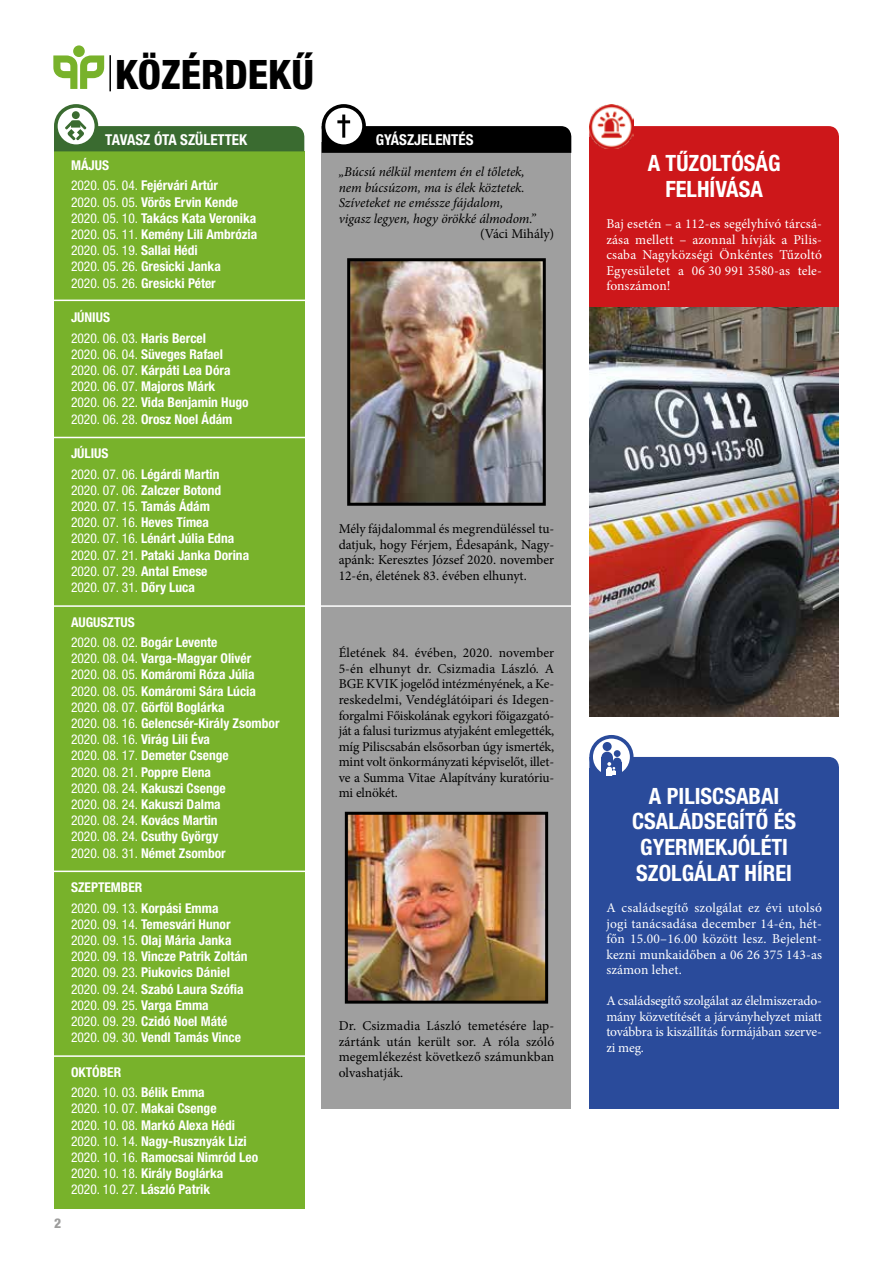
<style>
.page{position:relative;width:893px;height:1263px;background:#fff}
.page>*{position:absolute;margin:0;border:0;box-sizing:border-box;transform-origin:0 0}
.t1{font:800 condensed 40.65px "Helvetica Neue LT Pro";color:#000}
.t2{font:700 condensed 22.5px/25.8px "Helvetica Neue LT Pro";color:#fff;text-align:center}
.t3{font:700 condensed 15px "Helvetica Neue LT Pro";color:#fff}
.t4{font:700 condensed 13.5px/16.2px "Helvetica Neue LT Pro";color:#fff}
.t5{font:13.5px/15.6px "Minion Pro";color:#000;text-align:justify}
.t6{font:13.5px/15.5px "Minion Pro";letter-spacing:.005em;color:#fff;text-align:justify}
.t7{font:italic 13.5px/15.5px "Minion Pro";letter-spacing:-.005em;color:#000}
.t8{font:800 condensed 13.5px "Helvetica Neue LT Pro";color:#9d9d9c}
.s1{font-weight:400}
</style>
<div class="page">
<div style="left:589px;top:784px;width:250px;height:324px;background:#2a4b9b"></div>
<div style="left:322px;top:153px;width:249px;height:955px;background:#9f9f9f"></div>
<div style="left:589px;top:153px;width:250px;height:154px;background:#cd171a"></div>
<div style="left:54px;top:621px;width:250px;height:249px;background:#78b22b"></div>
<div style="left:54px;top:1059px;width:250px;height:150px;background:#78b22b"></div>
<div style="left:54px;top:872px;width:250px;height:187px;background:#78b22b"></div>
<div style="left:73px;top:45px;width:12px;height:12px;background:#78b22b;border-radius:50%"></div>
<svg style="left:53px;top:55px;width:51px;height:34px"></svg>
<hr style="left:109px;top:55px;width:2px;height:36px;background:#000">
<svg style="left:56px;top:106px;width:40px;height:40px"></svg>
<div style="left:54px;top:104px;width:44px;height:44px;border:4px solid #3a6b30;border-radius:50%"></div>
<div style="left:72px;top:111px;width:8px;height:8px;background:#3a6b30;border-radius:50%"></div>
<svg style="left:54px;top:120px;width:250px;height:501px;background:#77af2e"></svg>
<img style="left:589px;top:307px;width:250px;height:410px">
<img style="left:343px;top:810px;width:207px;height:195px">
<hr style="left:321px;top:605px;width:252px;height:2px;background:#fff">
<svg style="left:323px;top:106px;width:41px;height:40px"></svg>
<div style="left:322px;top:104px;width:44px;height:44px;border:4px solid #000;border-radius:50%"></div>
<hr style="left:342px;top:115px;width:3px;height:23px;background:#000">
<svg style="left:322px;top:120px;width:249px;height:33px"></svg>
<hr style="left:54px;top:300px;width:252px;height:1px;background:#fff">
<hr style="left:54px;top:437px;width:252px;height:1px;background:#fff">
<hr style="left:54px;top:605px;width:252px;height:2px;background:#fff">
<hr style="left:54px;top:1055px;width:252px;height:2px;background:#fff">
<div style="left:589px;top:126px;width:250px;height:27px;background:#cd171a"></div>
<img style="left:589px;top:104px;width:44px;height:44px">
<svg style="left:591px;top:737px;width:41px;height:40px"></svg>
<div style="left:589px;top:735px;width:44px;height:44px;border:4px solid #2a4b9b;border-radius:50%"></div>
<div style="left:601px;top:752px;width:12px;height:11px;background:#2a4b9b;border-radius:50%"></div>
<div style="left:603px;top:742px;width:9px;height:9px;background:#2a4b9b;border-radius:50%"></div>
<div style="left:614px;top:750px;width:7px;height:7px;background:#2a4b9b;border-radius:50%"></div>
<div style="left:589px;top:757px;width:250px;height:27px;background:#2a4b9b"></div>
<img style="left:346px;top:257px;width:201px;height:250px">
<h1 class="t1" style="left:115px;top:49px;width:200px">KÖZÉRDEKŰ</h1>
<p class="t8" style="left:54px;top:1214px;width:9px">2</p>
<p class="t3" style="left:105px;top:131px;width:143px">TAVASZ ÓTA SZÜLETTEK</p>
<p class="t4" style="left:71px;top:155px;width:149px;line-height:20.4px">MÁJUS<br><span class="s1">2020. 05. 04.</span> Fejérvári Artúr</p>
<p class="t4" style="left:71px;top:194px;width:188px"><span class="s1">2020. 05. 05.</span> Vörös Ervin Kende<br><span class="s1">2020. 05. 10.</span> Takács Kata Veronika<br><span class="s1">2020. 05. 11.</span> Kemény Lili Ambrózia<br><span class="s1">2020. 05. 19.</span> Sallai Hédi<br><span class="s1">2020. 05. 26.</span> Gresicki Janka<br><span class="s1">2020. 05. 26.</span> Gresicki Péter</p>
<p class="t4" style="left:71px;top:307px;width:137px;line-height:20.4px">JÚNIUS<br><span class="s1">2020. 06. 03.</span> Haris Bercel</p>
<p class="t4" style="left:71px;top:346px;width:179px"><span class="s1">2020. 06. 04.</span> Süveges Rafael<br><span class="s1">2020. 06. 07.</span> Kárpáti Lea Dóra<br><span class="s1">2020. 06. 07.</span> Majoros Márk<br><span class="s1">2020. 06. 22.</span> Vida Benjamin Hugo<br><span class="s1">2020. 06. 28.</span> Orosz Noel Ádám</p>
<p class="t4" style="left:71px;top:443px;width:150px;line-height:20.4px">JÚLIUS<br><span class="s1">2020. 07. 06.</span> Légárdi Martin</p>
<p class="t4" style="left:71px;top:482px;width:180px"><span class="s1">2020. 07. 06.</span> Zalczer Botond<br><span class="s1">2020. 07. 15.</span> Tamás Ádám<br><span class="s1">2020. 07. 16.</span> Heves Tímea<br><span class="s1">2020. 07. 16.</span> Lénárt Júlia Edna<br><span class="s1">2020. 07. 21.</span> Pataki Janka Dorina<br><span class="s1">2020. 07. 29.</span> Antal Emese<br><span class="s1">2020. 07. 31.</span> Dőry Luca</p>
<p class="t4" style="left:71px;top:611px;width:148px;line-height:20.4px">AUGUSZTUS<br><span class="s1">2020. 08. 02.</span> Bogár Levente</p>
<p class="t4" style="left:71px;top:650px;width:210px"><span class="s1">2020. 08. 04.</span> Varga-Magyar Olivér<br><span class="s1">2020. 08. 05.</span> Komáromi Róza Júlia<br><span class="s1">2020. 08. 05.</span> Komáromi Sára Lúcia<br><span class="s1">2020. 08. 07.</span> Görföl Boglárka<br><span class="s1">2020. 08. 16.</span> Gelencsér-Király Zsombor<br><span class="s1">2020. 08. 16.</span> Virág Lili Éva<br><span class="s1">2020. 08. 17.</span> Demeter Csenge<br><span class="s1">2020. 08. 21.</span> Poppre Elena<br><span class="s1">2020. 08. 24.</span> Kakuszi Csenge<br><span class="s1">2020. 08. 24.</span> Kakuszi Dalma<br><span class="s1">2020. 08. 24.</span> Kovács Martin<br><span class="s1">2020. 08. 24.</span> Csuthy György<br><span class="s1">2020. 08. 31.</span> Német Zsombor</p>
<p class="t4" style="left:71px;top:877px;width:149px;line-height:20.4px">SZEPTEMBER<br><span class="s1">2020. 09. 13.</span> Korpási Emma</p>
<p class="t4" style="left:71px;top:916px;width:178px"><span class="s1">2020. 09. 14.</span> Temesvári Hunor<br><span class="s1">2020. 09. 15.</span> Olaj Mária Janka<br><span class="s1">2020. 09. 18.</span> Vincze Patrik Zoltán<br><span class="s1">2020. 09. 23.</span> Piukovics Dániel<br><span class="s1">2020. 09. 24.</span> Szabó Laura Szófia<br><span class="s1">2020. 09. 25.</span> Varga Emma<br><span class="s1">2020. 09. 29.</span> Czidó Noel Máté<br><span class="s1">2020. 09. 30.</span> Vendl Tamás Vince</p>
<p class="t4" style="left:71px;top:1061px;width:135px;line-height:20.4px">OKTÓBER<br><span class="s1">2020. 10. 03.</span> Bélik Emma</p>
<p class="t4" style="left:71px;top:1100px;width:189px"><span class="s1">2020. 10. 07.</span> Makai Csenge<br><span class="s1">2020. 10. 08.</span> Markó Alexa Hédi<br><span class="s1">2020. 10. 14.</span> Nagy-Rusznyák Lizi<br><span class="s1">2020. 10. 16.</span> Ramocsai Nimród Leo<br><span class="s1">2020. 10. 18.</span> Király Boglárka<br><span class="s1">2020. 10. 27.</span> László Patrik</p>
<p class="t3" style="left:376px;top:131px;width:99px">GYÁSZJELENTÉS</p>
<p class="t7" style="left:339px;top:164px;width:198px">„Búcsú nélkül mentem én el tőletek, nem búcsúzom, ma is élek köztetek.<br>Szíveteket ne eméssze fájdalom, vigasz legyen, hogy örökké álmodom.”</p>
<p class="t5" style="left:480px;top:226px;width:76px">(Váci Mihály)</p>
<p class="t5" style="left:339px;top:521px;width:217px">Mély fájdalommal és megrendüléssel tu&shy;datjuk, hogy Férjem, Édesapánk, Nagy&shy;apánk: Keresztes József 2020. november 12-én, életének 83. évében elhunyt.</p>
<p class="t5" style="left:339px;top:645px;width:217px">Életének 84. évében, 2020. november 5-én elhunyt dr. Csizmadia László. A BGE KVIK jogelőd intézményének, a Ke&shy;reskedelmi, Vendéglátóipari és Idegen&shy;forgalmi Főiskolának egykori főigazgató&shy;ját a falusi turizmus atyjaként emlegették, míg Piliscsabán elsősorban úgy ismerték, mint volt önkormányzati képviselőt, illet&shy;ve a Summa Vitae Alapítvány kuratóriu&shy;mi elnökét.</p>
<p class="t5" style="left:339px;top:1018px;width:217px">Dr. Csizmadia László temetésére lap&shy;zártánk után került sor. A róla szóló megemlékezést következő számunkban olvashatják.</p>
<h2 class="t2" style="left:648px;top:150px;width:134px">A TŰZOLTÓSÁG<br>FELHÍVÁSA</h2>
<p class="t6" style="left:606px;top:216px;width:217px">Baj esetén – a 112-es segélyhívó tárcsá&shy;zása mellett – azonnal hívják a Pilis&shy;csaba Nagyközségi Önkéntes Tűzoltó Egyesületet a 06 30 991 3580-as tele&shy;fonszámon!</p>
<h2 class="t2" style="left:632px;top:782px;width:166px">A PILISCSABAI<br>CSALÁDSEGÍTŐ ÉS<br>GYERMEKJÓLÉTI<br>SZOLGÁLAT HÍREI</h2>
<p class="t6" style="left:606px;top:900px;width:217px">A családsegítő szolgálat ez évi utolsó jogi tanácsadása december 14-én, hét&shy;főn 15.00–16.00 között lesz. Bejelent&shy;kezni munkaidőben a 06 26 375 143-as számon lehet.</p>
<p class="t6" style="left:606px;top:993px;width:217px">A családsegítő szolgálat az élelmiszerado&shy;mány közvetítését a járványhelyzet miatt továbbra is kiszállítás formájában szerve&shy;zi meg.</p>
</div>
